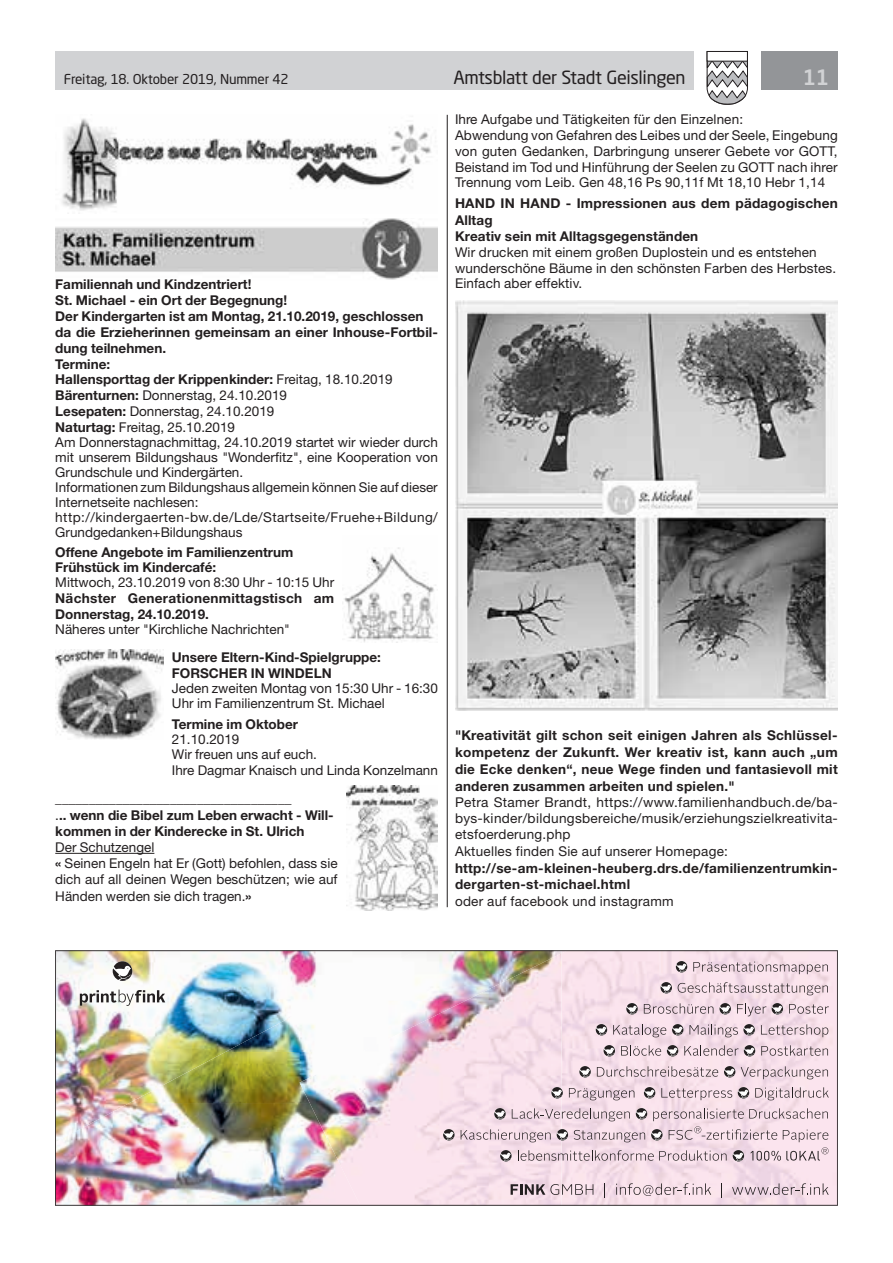
<style>
.page{position:relative;width:893px;height:1263px;background:#fff}
.page>*{position:absolute;margin:0;border:0;box-sizing:border-box;transform-origin:0 0}
.t1{font:500 21px "Neo Sans Std";color:#d1d2d4}
.t2{font:18px "Neo Sans Std";letter-spacing:-.02em;color:#231f20}
.t3{font:13.5px/15.5px "Helvetica Neue LT Std";color:#231f20}
.t4{font:700 13.5px/16.5px "Helvetica Neue LT Std";letter-spacing:.01em;color:#231f20}
.t5{font:13.5px/16.2px "Helvetica Neue LT Std";letter-spacing:.025em;color:#231f20}
.t6{font:13.5px "Neo Sans Std";letter-spacing:-.015em;color:#231f20}
.t7{font:13.5px "Helvetica Neue LT Std";letter-spacing:.02em;color:#231f20}
.s1{font-weight:700}
.s2{font-weight:400}
</style>
<div class="page">
<div style="left:55px;top:51px;width:639px;height:38px;background:#d1d2d4"></div>
<div style="left:761px;top:51px;width:77px;height:38px;background:#939598"></div>
<svg style="left:706px;top:51px;width:42px;height:54px"></svg>
<div style="left:707px;top:51px;width:41px;height:10px;background:#fff;border:1px solid #231f20"></div>
<hr style="left:447px;top:115px;width:1px;height:792px;background:#231f20">
<hr style="left:55px;top:853px;width:99px;height:1px;background:#231f20">
<img style="left:62px;top:118px;width:369px;height:93px">
<img style="left:55px;top:219px;width:383px;height:61px">
<img style="left:455px;top:300px;width:383px;height:410px">
<img style="left:344px;top:547px;width:92px;height:96px">
<img style="left:55px;top:649px;width:108px;height:90px">
<img style="left:346px;top:785px;width:92px;height:125px">
<img style="left:55px;top:950px;width:783px;height:255px">
<p class="t6" style="left:64px;top:71px;width:226px">Freitag, 18. Oktober 2019, Nummer 42</p>
<h2 class="t2" style="left:453px;top:66px;width:234px">Amtsblatt der Stadt Geislingen</h2>
<h1 class="t1" style="left:803px;top:64px;width:28px">11</h1>
<p class="t3" style="left:55px;top:277px;width:384px"><span class="s1">Familiennah und Kindzentriert!<br>St. Michael - ein Ort der Begegnung!<br>Der Kindergarten ist am Montag, 21.10.2019, geschlossen da die Erzieherinnen gemeinsam an einer Inhouse-Fortbil&shy;dung teilnehmen.<br>Termine:<br>Hallensporttag der Krippenkinder:</span> Freitag, 18.10.2019<br><span class="s1">Bärenturnen:</span> Donnerstag, 24.10.2019<br><span class="s1">Lesepaten:</span> Donnerstag, 24.10.2019<br><span class="s1">Naturtag:</span> Freitag, 25.10.2019<br>Am Donnerstagnachmittag, 24.10.2019 startet wir wieder durch mit unserem Bildungshaus "Wonderfitz", eine Kooperation von Grundschule und Kindergärten.<br>Informationen zum Bildungshaus allgemein können Sie auf dieser Internetseite nachlesen: http://kindergaerten-bw.de/Lde/Startseite/Fruehe+Bildung/ Grundgedanken+Bildungshaus</p>
<p class="t4" style="left:55px;top:544px;width:240px;line-height:15.8px">Offene Angebote im Familienzentrum<br>Frühstück im Kindercafé:</p>
<p class="t3" style="left:55px;top:575px;width:280px">Mittwoch, 23.10.2019 von 8:30 Uhr - 10:15 Uhr</p>
<p class="t4" style="left:55px;top:590px;width:280px;line-height:15.8px">Nächster Generationenmittagstisch am<br>Donnerstag, 24.10.2019.</p>
<p class="t3" style="left:55px;top:621px;width:236px">Näheres unter "Kirchliche Nachrichten"</p>
<p class="t4" style="left:172px;top:649px;width:211px;line-height:15.8px">Unsere Eltern-Kind-Spielgruppe:<br>FORSCHER IN WINDELN</p>
<p class="t3" style="left:172px;top:681px;width:268px;line-height:15px">Jeden zweiten Montag von 15:30 Uhr - 16:30<br>Uhr im Familienzentrum St. Michael</p>
<p class="t4" style="left:172px;top:715px;width:128px">Termine im Oktober</p>
<p class="t3" style="left:172px;top:731px;width:268px">21.10.2019<br>Wir freuen uns auf euch.<br>Ihre Dagmar Knaisch und Linda Konzelmann</p>
<p class="t4" style="left:55px;top:790px;width:280px"><span class="s2">___________________________________<br>.</span>.. wenn die Bibel zum Leben erwacht - Will&shy;kommen in der Kinderecke in St. Ulrich</p>
<p class="t3" style="left:55px;top:839px;width:284px;line-height:16.2px">Der Schutzengel<br><span class="s1">«</span> Seinen Engeln hat Er (Gott) befohlen, dass sie dich auf all deinen Wegen beschützen; wie auf Händen werden sie dich tragen.<span class="s1">»</span></p>
<p class="t3" style="left:455px;top:112px;width:384px">Ihre Aufgabe und Tätigkeiten für den Einzelnen:<br>Abwendung von Gefahren des Leibes und der Seele, Eingebung von guten Gedanken, Darbringung unserer Gebete vor GOTT, Beistand im Tod und Hinführung der Seelen zu GOTT nach ihrer Trennung vom Leib. Gen 48,16 Ps 90,11f Mt 18,10 Hebr 1,14</p>
<p class="t4" style="left:455px;top:195px;width:384px">HAND IN HAND - Impressionen aus dem pädagogischen<br>Alltag<br>Kreativ sein mit Alltagsgegenständen</p>
<p class="t3" style="left:455px;top:244px;width:383px">Wir drucken mit einem großen Duplostein und es entstehen wunderschöne Bäume in den schönsten Farben des Herbstes.<br>Einfach aber effektiv.</p>
<p class="t4" style="left:455px;top:726px;width:384px;line-height:17px;text-align:justify">"Kreativität gilt schon seit einigen Jahren als Schlüssel&shy;kompetenz der Zukunft. Wer kreativ ist, kann auch „um die Ecke denken“, neue Wege finden und fantasievoll mit anderen zusammen arbeiten und spielen."</p>
<p class="t5" style="left:455px;top:794px;width:384px">Petra Stamer Brandt, https://www.familienhandbuch.de/ba&shy;bys-kinder/bildungsbereiche/musik/erziehungszielkreativita&shy;etsfoerderung.php<br>Aktuelles finden Sie auf unserer Homepage:</p>
<p class="t4" style="left:455px;top:859px;width:384px;line-height:17px">http://se-am-kleinen-heuberg.drs.de/familienzentrumkin&shy;dergarten-st-michael.html</p>
<p class="t7" style="left:455px;top:893px;width:220px">oder auf facebook und instagramm</p>
</div>
